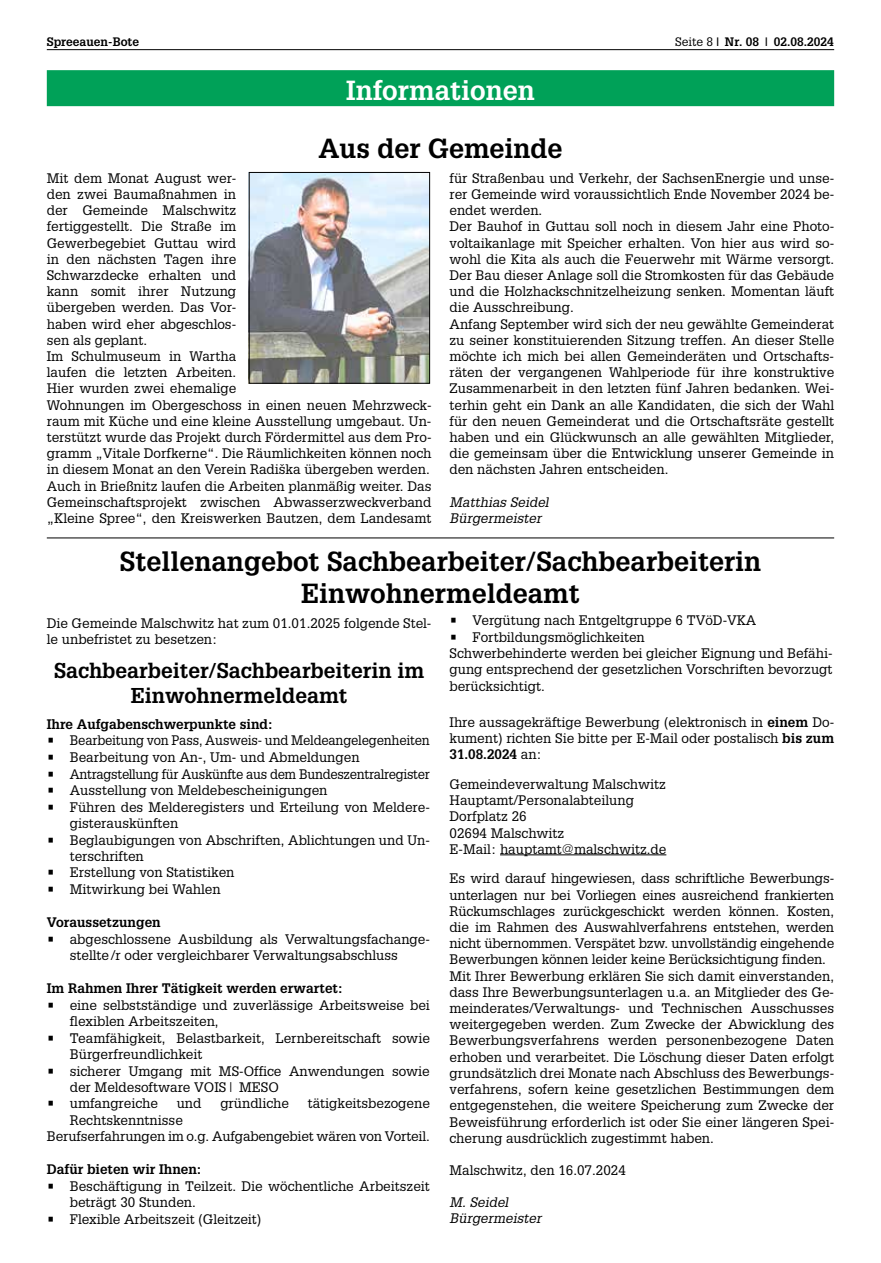
<style>
.page{position:relative;width:881px;height:1263px;background:#fff}
.page>*{position:absolute;margin:0;border:0;box-sizing:border-box;transform-origin:0 0}
.t1{font:700 27px/32.4px "Glypha LT";color:#000;text-align:center}
.t2{font:700 27px "Glypha LT";color:#fff}
.t3{font:700 21px/25.2px "Glypha LT";color:#000;text-align:center}
.t4{font:13.5px/16.2px "Glypha LT";color:#000}
.t5{font:700 13.5px "Glypha LT";color:#000}
.t6{font:13.5px "Glypha LT";letter-spacing:-.02em;color:#000}
.t7{font:italic 13.5px/16.2px "Glypha LT";color:#000}
.t8{font:700 12px "Glypha LT";color:#000}
.s1{font-weight:400}
.s2{font-weight:700}
</style>
<div class="page">
<hr style="left:47px;top:49px;width:786px;height:1px;background:#000">
<div style="left:47px;top:70px;width:786px;height:36px;background:#00a158"></div>
<img style="left:251px;top:174px;width:176px;height:207px">
<div style="left:249px;top:172px;width:180px;height:211px;border:1px solid #000"></div>
<hr style="left:500px;top:854px;width:166px;height:1px;background:#000">
<hr style="left:47px;top:537px;width:786px;height:1px;background:#000">
<p class="t8" style="left:47px;top:34px;width:94px">Spreeauen-Bote</p>
<p class="t8" style="left:675px;top:34px;width:160px"><span class="s1">Seite 8</span>| Nr. 08 | 02.08.2024</p>
<h1 class="t2" style="left:346px;top:73px;width:190px">Informationen</h1>
<h1 class="t1" style="left:318px;top:131px;width:246px">Aus der Gemeinde</h1>
<p class="t4" style="left:47px;top:170px;width:386px">Mit dem Monat August wer-<br>den zwei Baumaßnahmen in<br>der Gemeinde Malschwitz<br>fertiggestellt. Die Straße im<br>Gewerbegebiet Guttau wird<br>in den nächsten Tagen ihre<br>Schwarzdecke erhalten und<br>kann somit ihrer Nutzung<br>übergeben werden. Das Vor-<br>haben wird eher abgeschlos-<br>sen als geplant.<br>Im Schulmuseum in Wartha<br>laufen die letzten Arbeiten.<br>Hier wurden zwei ehemalige<br>Wohnungen im Obergeschoss in einen neuen Mehrzweck&shy;raum mit Küche und eine kleine Ausstellung umgebaut. Un&shy;terstützt wurde das Projekt durch Fördermittel aus dem Pro&shy;gramm „Vitale Dorfkerne“. Die Räumlichkeiten können noch in diesem Monat an den Verein Radiška übergeben werden.<br>Auch in Brießnitz laufen die Arbeiten planmäßig weiter. Das Gemeinschaftsprojekt zwischen Abwasserzweckverband „Kleine Spree“, den Kreiswerken Bautzen, dem Landesamt</p>
<p class="t4" style="left:449px;top:170px;width:386px">für Straßenbau und Verkehr, der SachsenEnergie und unse&shy;rer Gemeinde wird voraussichtlich Ende November 2024 be&shy;endet werden.<br>Der Bauhof in Guttau soll noch in diesem Jahr eine Photo&shy;voltaikanlage mit Speicher erhalten. Von hier aus wird so&shy;wohl die Kita als auch die Feuerwehr mit Wärme versorgt.<br>Der Bau dieser Anlage soll die Stromkosten für das Gebäude und die Holzhackschnitzelheizung senken. Momentan läuft die Ausschreibung.<br>Anfang September wird sich der neu gewählte Gemeinderat zu seiner konstituierenden Sitzung treffen. An dieser Stelle möchte ich mich bei allen Gemeinderäten und Ortschafts&shy;räten der vergangenen Wahlperiode für ihre konstruktive Zusammenarbeit in den letzten fünf Jahren bedanken. Wei&shy;terhin geht ein Dank an alle Kandidaten, die sich der Wahl für den neuen Gemeinderat und die Ortschaftsräte gestellt haben und ein Glückwunsch an alle gewählten Mitglieder, die gemeinsam über die Entwicklung unserer Gemeinde in den nächsten Jahren entscheiden.</p>
<p class="t7" style="left:449px;top:494px;width:101px">Matthias Seidel<br>Bürgermeister</p>
<h1 class="t1" style="left:120px;top:544px;width:642px">Stellenangebot Sachbearbeiter/Sachbearbeiterin<br>Einwohnermeldeamt</h1>
<p class="t4" style="left:47px;top:614px;width:386px">Die Gemeinde Malschwitz hat zum 01.01.2025 folgende Stel&shy;le unbefristet zu besetzen:</p>
<h2 class="t3" style="left:54px;top:657px;width:371px">Sachbearbeiter/Sachbearbeiterin im<br>Einwohnermeldeamt</h2>
<p class="t5" style="left:47px;top:715px;width:227px">Ihre Aufgabenschwerpunkte sind:</p>
<p class="t4" style="left:47px;top:732px;width:384px">• Bearbeitung von Pass, Ausweis- und Meldeangelegenheiten</p>
<p class="t4" style="left:47px;top:749px;width:314px">• Bearbeitung von An-, Um- und Abmeldungen</p>
<p class="t6" style="left:47px;top:766px;width:384px">• Antragstellung für Auskünfte aus dem Bundeszentralregister</p>
<p class="t4" style="left:47px;top:782px;width:282px">• Ausstellung von Meldebescheinigungen</p>
<p class="t4" style="left:70px;top:799px;width:361px;text-indent:-23px">• Führen des Melderegisters und Erteilung von Meldere&shy;gisterauskünften</p>
<p class="t4" style="left:70px;top:831px;width:361px;text-indent:-23px">• Beglaubigungen von Abschriften, Ablichtungen und Un&shy;terschriften</p>
<p class="t4" style="left:47px;top:864px;width:189px">• Erstellung von Statistiken</p>
<p class="t4" style="left:47px;top:881px;width:175px">• Mitwirkung bei Wahlen</p>
<p class="t5" style="left:47px;top:914px;width:115px">Voraussetzungen</p>
<p class="t4" style="left:70px;top:931px;width:361px;text-indent:-23px">• abgeschlossene Ausbildung als Verwaltungsfachange&shy;stellte/r oder vergleichbarer Verwaltungsabschluss</p>
<p class="t5" style="left:47px;top:980px;width:297px">Im Rahmen Ihrer Tätigkeit werden erwartet:</p>
<p class="t4" style="left:70px;top:997px;width:361px;text-indent:-23px">• eine selbstständige und zuverlässige Arbeitsweise bei flexiblen Arbeitszeiten,</p>
<p class="t4" style="left:70px;top:1029px;width:361px;text-indent:-23px">• Teamfähigkeit, Belastbarkeit, Lernbereitschaft sowie<br>Bürgerfreundlichkeit</p>
<p class="t4" style="left:70px;top:1062px;width:361px;text-indent:-23px">• sicherer Umgang mit MS-Office Anwendungen sowie der Meldesoftware VOIS| MESO</p>
<p class="t4" style="left:47px;top:1095px;width:112px">• umfangreiche</p>
<p class="t4" style="left:177px;top:1095px;width:26px">und</p>
<p class="t4" style="left:220px;top:1095px;width:70px">gründliche</p>
<p class="t4" style="left:307px;top:1095px;width:124px">tätigkeitsbezogene</p>
<p class="t4" style="left:47px;top:1111px;width:384px;line-height:16.6px;text-indent:23px">Rechtskenntnisse<br>Berufserfahrungen im o.g. Aufgabengebiet wären von Vorteil.</p>
<p class="t5" style="left:47px;top:1161px;width:156px">Dafür bieten wir Ihnen:</p>
<p class="t4" style="left:70px;top:1178px;width:361px;text-indent:-23px">• Beschäftigung in Teilzeit. Die wöchentliche Arbeitszeit beträgt 30 Stunden.</p>
<p class="t4" style="left:47px;top:1210px;width:216px">• Flexible Arbeitszeit (Gleitzeit)</p>
<p class="t4" style="left:449px;top:612px;width:308px">• Vergütung nach Entgeltgruppe 6 TVöD-VKA</p>
<p class="t4" style="left:449px;top:628px;width:384px">• Fortbildungsmöglichkeiten<br>Schwerbehinderte werden bei gleicher Eignung und Befähi&shy;gung entsprechend der gesetzlichen Vorschriften bevorzugt berücksichtigt.</p>
<p class="t4" style="left:449px;top:714px;width:386px;text-align:justify">Ihre aussagekräftige Bewerbung (elektronisch in <span class="s2">einem</span> Do&shy;kument) richten Sie bitte per E-Mail oder postalisch <span class="s2">bis zum 31.08.2024</span> an:</p>
<p class="t4" style="left:449px;top:776px;width:218px">Gemeindeverwaltung Malschwitz<br>Hauptamt/Personalabteilung<br>Dorfplatz 26<br>02694 Malschwitz<br>E-Mail: hauptamt@malschwitz.de</p>
<p class="t4" style="left:449px;top:870px;width:386px">Es wird darauf hingewiesen, dass schriftliche Bewerbungs&shy;unterlagen nur bei Vorliegen eines ausreichend frankierten Rückumschlages zurückgeschickt werden können. Kosten, die im Rahmen des Auswahlverfahrens entstehen, werden nicht übernommen. Verspätet bzw. unvollständig eingehende Bewerbungen können leider keine Berücksichtigung finden.<br>Mit Ihrer Bewerbung erklären Sie sich damit einverstanden, dass Ihre Bewerbungsunterlagen u.a. an Mitglieder des Ge&shy;meinderates/Verwaltungs- und Technischen Ausschusses weitergegeben werden. Zum Zwecke der Abwicklung des Bewerbungsverfahrens werden personenbezogene Daten erhoben und verarbeitet. Die Löschung dieser Daten erfolgt grundsätzlich drei Monate nach Abschluss des Bewerbungs&shy;verfahrens, sofern keine gesetzlichen Bestimmungen dem entgegenstehen, die weitere Speicherung zum Zwecke der Beweisführung erforderlich ist oder Sie einer längeren Spei&shy;cherung ausdrücklich zugestimmt haben.</p>
<p class="t4" style="left:449px;top:1161px;width:178px">Malschwitz, den 16.07.2024</p>
<p class="t7" style="left:449px;top:1194px;width:93px">M. Seidel<br>Bürgermeister</p>
</div>
